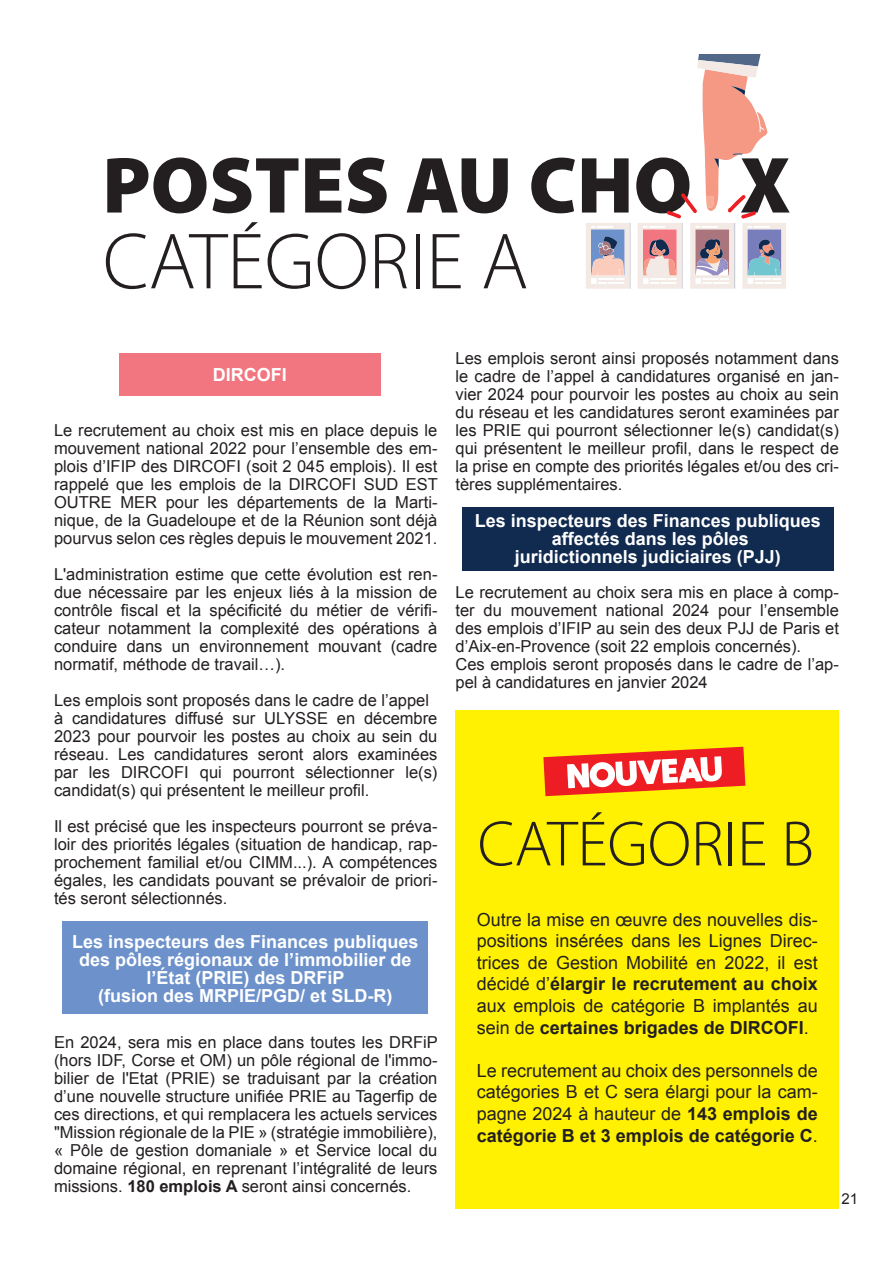
<style>
.page{position:relative;width:893px;height:1263px;background:#fff}
.page>*{position:absolute;margin:0;border:0;box-sizing:border-box;transform-origin:0 0}
.t1{font:900 80.4px "Myriad Pro";color:#231f20}
.t2{font:300 80.4px "Myriad Pro";color:#231f20}
.t3{font:300 64.5px "Myriad Pro";color:#231f20}
.t4{font:18px/21.6px "Arial";color:#231f20;text-align:justify}
.t5{font:700 18px/18px "Arial";color:#fff;text-align:center}
.t6{font:16.5px/18px "Arial";color:#231f20;text-align:justify}
.t7{font:15px "Arial";color:#231f20}
.s1{font-weight:700}
</style>
<div class="page">
<div style="left:455px;top:711px;width:384px;height:498px;background:#fff101"></div>
<svg style="left:586px;top:223px;width:45px;height:66px;background:#c8c4d0"></svg>
<svg style="left:638px;top:54px;width:148px;height:235px"></svg>
<div style="left:462px;top:507px;width:371px;height:63px;background:#112a4f"></div>
<div style="left:63px;top:922px;width:365px;height:92px;background:#6c91cb"></div>
<div style="left:119px;top:354px;width:262px;height:42px;background:#f27680"></div>
<svg style="left:543px;top:747px;width:202px;height:49px"></svg>
<h1 class="t1" style="left:102px;top:140px;width:690px">POSTES AU CHO X</h1>
<h1 class="t2" style="left:103px;top:213px;width:427px">CATÉGORIE A</h1>
<p class="t5" style="left:213px;top:367px;width:75px">DIRCOFI</p>
<p class="t6" style="left:54px;top:421px;width:385px">Le recrutement au choix est mis en place depuis le mouvement national 2022 pour l’ensemble des em&shy;plois d’IFIP des DIRCOFI (soit 2 045 emplois). Il est rappelé que les emplois de la DIRCOFI SUD EST OUTRE MER pour les départements de la Marti&shy;nique, de la Guadeloupe et de la Réunion sont déjà pourvus selon ces règles depuis le mouvement 2021.</p>
<p class="t6" style="left:54px;top:565px;width:385px">L'administration estime que cette évolution est ren&shy;due nécessaire par les enjeux liés à la mission de contrôle fiscal et la spécificité du métier de vérifi&shy;cateur notamment la complexité des opérations à conduire dans un environnement mouvant (cadre normatif, méthode de travail…).</p>
<p class="t6" style="left:54px;top:691px;width:385px;text-align:left">Les emplois sont proposés dans le cadre de l’appel à candidatures diffusé sur ULYSSE en décembre 2023 pour pourvoir les postes au choix au sein du réseau. Les candidatures seront alors examinées par les DIRCOFI qui pourront sélectionner le(s) candidat(s) qui présentent le meilleur profil.</p>
<p class="t6" style="left:54px;top:817px;width:385px">Il est précisé que les inspecteurs pourront se préva&shy;loir des priorités légales (situation de handicap, rap&shy;prochement familial et/ou CIMM...). A compétences égales, les candidats pouvant se prévaloir de priori&shy;tés seront sélectionnés.</p>
<p class="t5" style="left:72px;top:933px;width:348px">Les inspecteurs des Finances publiques des pôles régionaux de l’immobilier de l’État (PRIE) des DRFiP<br>(fusion des MRPIE/PGD/ et SLD-R)</p>
<p class="t6" style="left:54px;top:1033px;width:385px">En 2024, sera mis en place dans toutes les DRFiP (hors IDF, Corse et OM) un pôle régional de l'immo&shy;bilier de l'Etat (PRIE) se traduisant par la création d’une nouvelle structure unifiée PRIE au Tagerfip de ces directions, et qui remplacera les actuels services "Mission régionale de la PIE » (stratégie immobilière), « Pôle de gestion domaniale » et Service local du domaine régional, en reprenant l’intégralité de leurs missions. <span class="s1">180 emplois A</span> seront ainsi concernés.</p>
<p class="t6" style="left:455px;top:349px;width:385px">Les emplois seront ainsi proposés notamment dans le cadre de l’appel à candidatures organisé en jan&shy;vier 2024 pour pourvoir les postes au choix au sein du réseau et les candidatures seront examinées par les PRIE qui pourront sélectionner le(s) candidat(s) qui présentent le meilleur profil, dans le respect de la prise en compte des priorités légales et/ou des cri&shy;tères supplémentaires.</p>
<p class="t5" style="left:475px;top:512px;width:348px">Les inspecteurs des Finances publiques affectés dans les pôles<br>juridictionnels judiciaires (PJJ)</p>
<p class="t6" style="left:455px;top:583px;width:385px;text-align:left">Le recrutement au choix sera mis en place à comp&shy;ter du mouvement national 2024 pour l’ensemble des emplois d’IFIP au sein des deux PJJ de Paris et d’Aix-en-Provence (soit 22 emplois concernés).<br>Ces emplois seront proposés dans le cadre de l’ap&shy;pel à candidatures en janvier 2024</p>
<h2 class="t3" style="left:478px;top:805px;width:338px">CATÉGORIE B</h2>
<p class="t4" style="left:477px;top:909px;width:342px">Outre la mise en œuvre des nouvelles dis&shy;positions insérées dans les Lignes Direc&shy;trices de Gestion Mobilité en 2022, il est décidé d’<span class="s1">élargir le recrutement au choix </span>aux emplois de catégorie B implantés au sein de <span class="s1">certaines brigades de DIRCOFI</span>.</p>
<p class="t4" style="left:477px;top:1060px;width:342px">Le recrutement au choix des personnels de catégories B et C sera élargi pour la cam&shy;pagne 2024 à hauteur de <span class="s1">143 emplois de catégorie B et 3 emplois de catégorie C</span>.</p>
<p class="t7" style="left:841px;top:1189px;width:18px">21</p>
</div>
